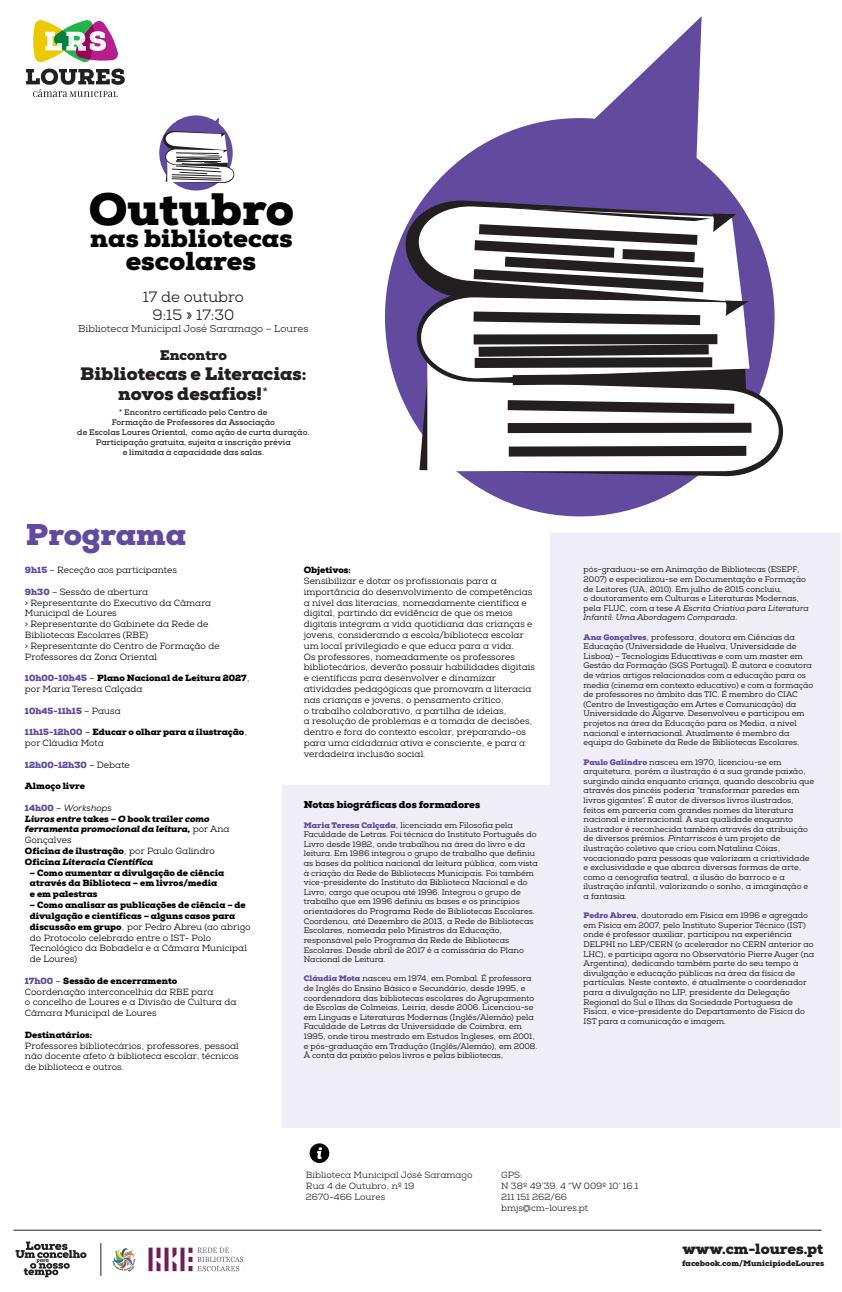
<style>
.page{position:relative;width:842px;height:1292px;background:#fff}
.page>*{position:absolute;margin:0;border:0;box-sizing:border-box;transform-origin:0 0}
.t1{font:900 45.3px "Nexa Slab";color:#040503}
.t2{font:900 30px "Nexa Slab";color:#624b9e}
.t3{font:900 25.9px "Nexa Slab";color:#040503}
.t4{font:900 24.9px "Nexa Slab";color:#040503}
.t5{font:900 18px/20px "Nexa Slab";color:#231f20;text-align:center}
.t6{font:15px/18px "Nexa Slab";color:#231f20;text-align:center}
.t7{font:900 14.8px "Nexa Slab";color:#211e1e}
.t8{font:900 14px "Nexa Slab";color:#231f20}
.t9{font:10px "Nexa Slab";color:#231f20}
.t10{font:900 10px "Nexa Slab";color:#000001}
.t11{font:9px/10.8px "Nexa Slab";color:#000001}
.t12{font:900 9px/10.8px "Nexa Slab";color:#000001}
.t13{font:italic 900 9px/10.8px "Nexa Slab";color:#000001}
.t14{font:9px/10.8px "Nexa Slab";color:#231f20}
.t15{font:900 9px "Nexa Slab";color:#624b9e}
.t16{font:italic 9px "Nexa";color:#000001}
.t17{font:8px/9.6px "Nexa Slab";color:#000001}
.t18{font:700 8px/10px "Nexa Slab";color:#231f20;text-align:center}
.t19{font:900 8px "Nexa Slab";color:#211e1e}
.s1{font-weight:400}
.s2{font-weight:900;color:#624b9e}
.s3{color:#624b9e}
.s4{font-weight:400;color:#000001}
.s5{font-family:"Nexa Slab";font-weight:900;font-style:normal;color:#624b9e}
.s6{font-family:"Nexa Slab";font-style:normal}
.s7{font-style:normal}
.s8{font-weight:400;font-style:normal}
.s9{font-weight:900}
.s10{font-style:italic}
</style>
<div class="page">
<svg style="left:282px;top:533px;width:559px;height:595px;fill:#efedf5"></svg>
<svg style="left:159px;top:115px;width:75px;height:76px"></svg>
<svg style="left:385px;top:231px;width:311px;height:286px"></svg>
<svg style="left:404px;top:16px;width:380px;height:461px"></svg>
<svg style="left:26px;top:69px;width:99px;height:28px"></svg>
<svg style="left:33px;top:20px;width:85px;height:42px"></svg>
<div style="left:310px;top:1143px;width:19px;height:20px;background:#000;border-radius:50%"></div>
<svg style="left:317px;top:1147px;width:5px;height:12px"></svg>
<img style="left:112px;top:1248px;width:24px;height:23px">
<svg style="left:16px;top:1241px;width:70px;height:36px"></svg>
<hr style="left:101px;top:1243px;width:1px;height:32px;background:#231f20">
<img style="left:148px;top:1247px;width:96px;height:25px">
<hr style="left:13px;top:1229px;width:808px;height:1px;background:#231f20">
<h1 class="t1" style="left:89px;top:181px;width:207px">Outubro</h1>
<h3 class="t4" style="left:90px;top:222px;width:204px">nas bibliotecas</h3>
<h3 class="t3" style="left:126px;top:244px;width:132px">escolares</h3>
<h3 class="t6" style="left:143px;top:288px;width:103px">17 de outubro<br>9:15 » 17:30</h3>
<p class="t9" style="left:78px;top:322px;width:232px">Biblioteca Municipal José Saramago – Loures</p>
<h3 class="t8" style="left:160px;top:347px;width:69px">Encontro</h3>
<h3 class="t5" style="left:80px;top:364px;width:227px">Bibliotecas e Literacias: novos desafios!<span class="s1">*</span></h3>
<p class="t18" style="left:77px;top:407px;width:233px">* Encontro certificado pelo Centro de<br>Formação de Professores da Associação<br>de Escolas Loures Oriental, como ação de curta duração.<br>Participação gratuita, sujeita a inscrição prévia<br>e limitada à capacidade das salas.</p>
<h2 class="t2" style="left:26px;top:515px;width:162px">Programa</h2>
<p class="t11" style="left:25px;top:565px;width:154px"><span class="s2">9h15</span> – Receção aos participantes</p>
<p class="t11" style="left:25px;top:586px;width:196px"><span class="s2">9h30</span> – Sessão de abertura<br>&gt; Representante do Executivo da Câmara<br>Municipal de Loures<br>&gt; Representante do Gabinete da Rede de<br>Bibliotecas Escolares (RBE)<br>&gt; Representante do Centro de Formação de<br>Professores da Zona Oriental</p>
<p class="t12" style="left:25px;top:672px;width:226px"><span class="s3">10h00-10h45</span> <span class="s1">–</span> Plano Nacional de Leitura 2027<span class="s1">, por Maria Teresa Calçada</span></p>
<p class="t15" style="left:25px;top:704px;width:97px">10h45-11h15 <span class="s4">– Pausa</span></p>
<p class="t12" style="left:25px;top:726px;width:224px"><span class="s3">11h15-12h00</span> <span class="s1">–</span> Educar o olhar para a ilustração<span class="s1">, por Cláudia Mota</span></p>
<p class="t15" style="left:25px;top:758px;width:106px">12h00-12h30 <span class="s4">– Debate</span></p>
<p class="t12" style="left:25px;top:780px;width:62px">Almoço livre</p>
<p class="t16" style="left:25px;top:802px;width:89px"><span class="s5">14h00</span> <span class="s6">–</span> Workshops</p>
<p class="t13" style="left:25px;top:813px;width:206px">Livros entre <span class="s7">takes –</span> O <span class="s7">book trailer</span> como ferramenta promocional da leitura, <span class="s8">por Ana Gonçalves<br></span><span class="s7">Oficina de ilustração</span><span class="s8">, por Paulo Galindro </span><span class="s7">Oficina</span> Literacia Científica</p>
<p class="t12" style="left:30px;top:867px;width:196px">– Como aumentar a divulgação de ciência através da Biblioteca – em livros/media e em palestras</p>
<p class="t11" style="left:30px;top:899px;width:222px"><span class="s9">– Como analisar as publicações de ciência – de divulgação e científicas – alguns casos para discussão em grupo</span>, por Pedro Abreu (ao abrigo do Protocolo celebrado entre o IST- Polo Tecnológico da Bobadela e a Câmara Municipal de Loures)</p>
<p class="t11" style="left:25px;top:975px;width:213px"><span class="s2">17h00</span> – <span class="s9">Sessão de encerramento </span>Coordenação interconcelhia da RBE para<br>o concelho de Loures e a Divisão de Cultura da Câmara Municipal de Loures</p>
<p class="t12" style="left:25px;top:1029px;width:69px">Destinatários:</p>
<p class="t11" style="left:25px;top:1040px;width:215px;text-align:justify">Professores bibliotecários, professores, pessoal não docente afeto à biblioteca escolar, técnicos de biblioteca e outros.</p>
<p class="t12" style="left:304px;top:564px;width:49px">Objetivos:</p>
<p class="t11" style="left:304px;top:575px;width:233px">Sensibilizar e dotar os profissionais para a importância do desenvolvimento de competências a nível das literacias, nomeadamente científica e digital, partindo da evidência de que os meios digitais integram a vida quotidiana das crianças e jovens, considerando a escola/biblioteca escolar um local privilegiado e que educa para a vida.<br>Os professores, nomeadamente os professores bibliotecários, deverão possuir habilidades digitais e científicas para desenvolver e dinamizar atividades pedagógicas que promovam a literacia nas crianças e jovens, o pensamento crítico,<br>o trabalho colaborativo, a partilha de ideias,<br>a resolução de problemas e a tomada de decisões, dentro e fora do contexto escolar, preparando-os para uma cidadania ativa e consciente, e para a verdadeira inclusão social.</p>
<p class="t10" style="left:304px;top:798px;width:178px">Notas biográficas dos formadores</p>
<p class="t17" style="left:304px;top:820px;width:236px"><span class="s2">Maria Teresa Calçada</span>, licenciada em Filosofia pela Faculdade de Letras. Foi técnica do Instituto Português do Livro desde 1982, onde trabalhou na área do livro e da leitura. Em 1986 integrou o grupo de trabalho que definiu as bases da política nacional da leitura pública, com vista à criação da Rede de Bibliotecas Municipais. Foi também vice-presidente do Instituto da Biblioteca Nacional e do Livro, cargo que ocupou até 1996. Integrou o grupo de trabalho que em 1996 definiu as bases e os princípios orientadores do Programa Rede de Bibliotecas Escolares.<br>Coordenou, até Dezembro de 2013, a Rede de Bibliotecas Escolares, nomeada pelo Ministros da Educação, responsável pelo Programa da Rede de Bibliotecas Escolares. Desde abril de 2017 é a comissária do Plano Nacional de Leitura.</p>
<p class="t17" style="left:304px;top:973px;width:235px"><span class="s2">Cláudia Mota</span> nasceu em 1974, em Pombal. É professora de Inglês do Ensino Básico e Secundário, desde 1995, e coordenadora das bibliotecas escolares do Agrupamento de Escolas de Colmeias, Leiria, desde 2006. Licenciou-se em Línguas e Literaturas Modernas (Inglês/Alemão) pela Faculdade de Letras da Universidade de Coimbra, em 1995, onde tirou mestrado em Estudos Ingleses, em 2001, e pós-graduação em Tradução (Inglês/Alemão), em 2008.<br>À conta da paixão pelos livros e pelas bibliotecas,</p>
<p class="t17" style="left:584px;top:565px;width:227px">pós-graduou-se em Animação de Bibliotecas (ESEPF, 2007) e especializou-se em Documentação e Formação de Leitores (UA, 2010). Em julho de 2015 concluiu,<br>o doutoramento em Culturas e Literaturas Modernas, pela FLUC, com a tese <span class="s10">A Escrita Criativa para Literatura Infantil: Uma Abordagem Comparada</span>.</p>
<p class="t17" style="left:584px;top:632px;width:231px"><span class="s2">Ana Gonçalves</span>, professora, doutora em Ciências da Educação (Universidade de Huelva, Universidade de Lisboa) – Tecnologias Educativas e com um master em Gestão da Formação (SGS Portugal). É autora e coautora de vários artigos relacionados com a educação para os media (cinema em contexto educativo) e com a formação de professores no âmbito das TIC. É membro do CIAC (Centro de Investigação em Artes e Comunicação) da Universidade do Algarve. Desenvolveu e participou em projetos na área da Educação para os Media, a nível nacional e internacional. Atualmente é membro da equipa do Gabinete da Rede de Bibliotecas Escolares.</p>
<p class="t17" style="left:584px;top:757px;width:232px"><span class="s2">Paulo Galindro</span> nasceu em 1970, licenciou-se em arquitetura, porém a ilustração é a sua grande paixão, surgindo ainda enquanto criança, quando descobriu que através dos pincéis poderia “transformar paredes em livros gigantes”. É autor de diversos livros ilustrados, feitos em parceria com grandes nomes da literatura nacional e internacional. A sua qualidade enquanto ilustrador é reconhecida também através da atribuição de diversos prémios. <span class="s10">Pintarriscos</span> é um projeto de ilustração coletivo que criou com Natalina Cóias, vocacionado para pessoas que valorizam a criatividade e exclusividade e que abarca diversas formas de arte, como a cenografia teatral, a ilusão do barroco e a ilustração infantil, valorizando o sonho, a imaginação e a fantasia.</p>
<p class="t17" style="left:584px;top:910px;width:232px"><span class="s2">Pedro Abreu</span>, doutorado em Física em 1996 e agregado em Física em 2007, pelo Instituto Superior Técnico (IST) onde é professor auxiliar, participou na experiência DELPHI no LEP/CERN (o acelerador no CERN anterior ao LHC), e participa agora no Observatório Pierre Auger (na Argentina), dedicando também parte do seu tempo à divulgação e educação públicas na área da física de partículas. Neste contexto, é atualmente o coordenador para a divulgação no LIP, presidente da Delegação Regional do Sul e Ilhas da Sociedade Portuguesa de Física, e vice-presidente do Departamento de Física do IST para a comunicação e imagem.</p>
<p class="t14" style="left:306px;top:1169px;width:168px">Biblioteca Municipal José Saramago<br>Rua 4 de Outubro, nº 19<br>2670-466 Loures</p>
<p class="t14" style="left:501px;top:1169px;width:139px">GPS:<br>N 38º 49’39. 4 “W 009º 10’ 16.1<br>211 151 262/66 bmjs@cm-loures.pt</p>
<h3 class="t7" style="left:682px;top:1239px;width:143px">www.cm-loures.pt</h3>
<p class="t19" style="left:682px;top:1258px;width:144px">facebook.com/MunicipiodeLoures</p>
</div>
